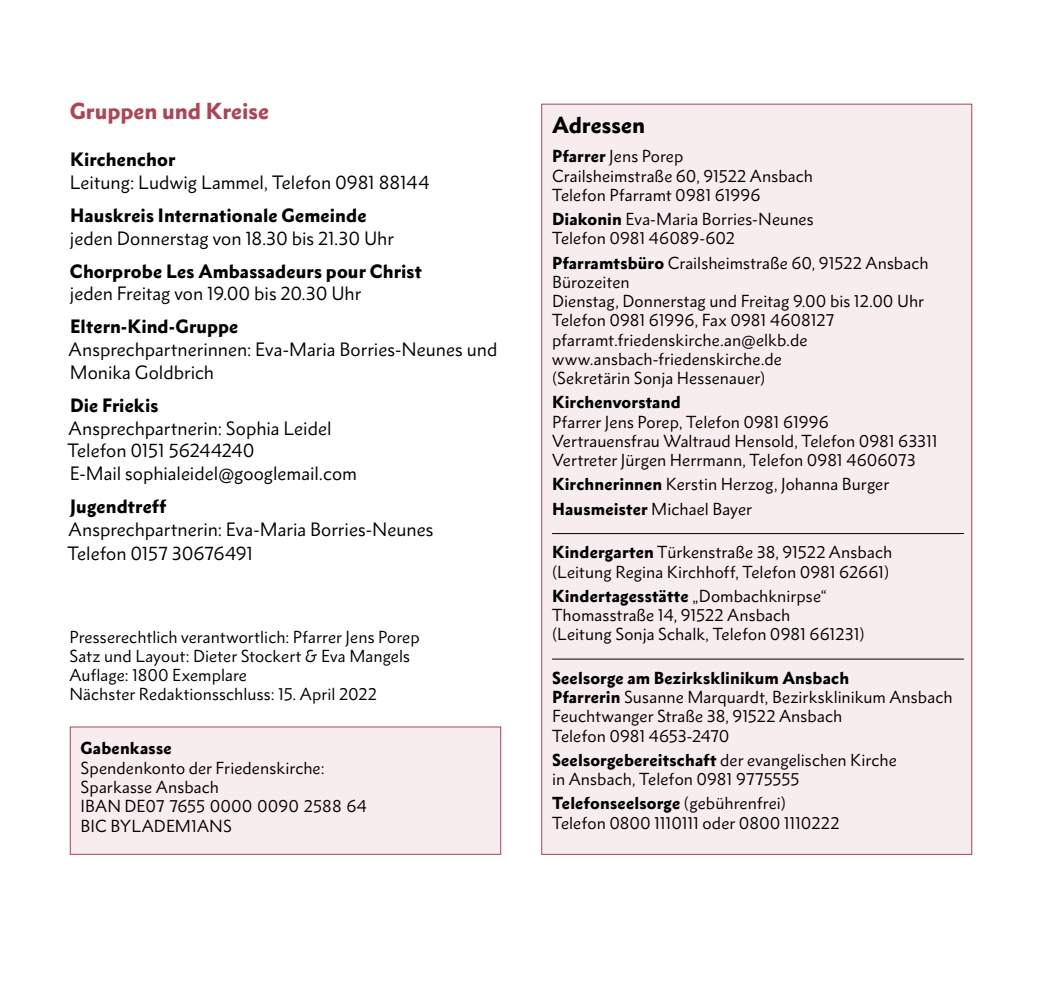
<style>
.page{position:relative;width:1042px;height:993px;background:#fff}
.page>*{position:absolute;margin:0;border:0;box-sizing:border-box;transform-origin:0 0}
.t1{font:900 21px "Metro Nova Pro";color:#ac4556}
.t2{font:900 21px "Metro Nova Pro";color:#000}
.t3{font:17.5px/22.8px "Metro Nova Pro";color:#000}
.t4{font:900 17.5px "Metro Nova Pro";letter-spacing:.005em;color:#000}
.t5{font:15.75px/19.2px "Metro Nova Pro";letter-spacing:.005em;color:#000}
.t6{font:900 15.75px "Metro Nova Pro";letter-spacing:.01em;color:#000}
.s1{font-weight:900}
</style>
<div class="page">
<div style="left:70px;top:726px;width:431px;height:128px;background:#f7ecee"></div>
<div style="left:542px;top:104px;width:430px;height:750px;background:#f7ecee"></div>
<hr style="left:552px;top:533px;width:412px;height:1px;background:#000">
<hr style="left:552px;top:658px;width:412px;height:1px;background:#000">
<h1 class="t1" style="left:70px;top:98px;width:201px">Gruppen und Kreise</h1>
<p class="t4" style="left:70px;top:148px;width:107px">Kirchenchor</p>
<p class="t3" style="left:70px;top:171px;width:361px">Leitung: Ludwig Lammel, Telefon 0981 88144</p>
<p class="t4" style="left:70px;top:204px;width:298px">Hauskreis Internationale Gemeinde</p>
<p class="t3" style="left:70px;top:226px;width:325px">jeden Donnerstag von 18.30 bis 21.30 Uhr</p>
<p class="t4" style="left:70px;top:260px;width:353px">Chorprobe Les Ambassadeurs pour Christ</p>
<p class="t3" style="left:70px;top:282px;width:293px">jeden Freitag von 19.00 bis 20.30 Uhr</p>
<p class="t4" style="left:70px;top:315px;width:170px">Eltern-Kind-Gruppe</p>
<p class="t3" style="left:69px;top:338px;width:430px">Ansprechpartnerinnen: Eva-Maria Borries-Neunes und<br>Monika Goldbrich</p>
<p class="t4" style="left:70px;top:394px;width:90px">Die Friekis</p>
<p class="t3" style="left:67px;top:416px;width:291px">Ansprechpartnerin: Sophia Leidel<br>Telefon 0151 56244240<br>E-Mail sophialeidel@googlemail.com</p>
<p class="t4" style="left:70px;top:495px;width:98px">Jugendtreff</p>
<p class="t3" style="left:67px;top:516px;width:368px;line-height:24.5px">Ansprechpartnerin: Eva-Maria Borries-Neunes<br>Telefon 0157 30676491</p>
<p class="t5" style="left:69px;top:626px;width:352px">Presserechtlich verantwortlich: Pfarrer Jens Porep Satz und Layout: Dieter Stockert &amp; Eva Mangels Auflage: 1800 Exemplare<br>Nächster Redaktionsschluss: 15. April 2022</p>
<p class="t6" style="left:81px;top:738px;width:93px">Gabenkasse</p>
<p class="t5" style="left:81px;top:757px;width:288px">Spendenkonto der Friedenskirche:<br>Sparkasse Ansbach<br>IBAN DE07 7655 0000 0090 2588 64<br>BIC BYLADEM1ANS</p>
<h1 class="t2" style="left:552px;top:112px;width:95px">Adressen</h1>
<p class="t5" style="left:552px;top:147px;width:262px"><span class="s1">Pfarrer</span> Jens Porep<br>Crailsheimstraße 60, 91522 Ansbach<br>Telefon Pfarramt 0981 61996</p>
<p class="t5" style="left:552px;top:209px;width:263px"><span class="s1">Diakonin</span> Eva-Maria Borries-Neunes<br>Telefon 0981 46089-602</p>
<p class="t5" style="left:552px;top:253px;width:378px"><span class="s1">Pfarramtsbüro</span> Crailsheimstraße 60, 91522 Ansbach Bürozeiten<br>Dienstag, Donnerstag und Freitag 9.00 bis 12.00 Uhr Telefon 0981 61996, Fax 0981 4608127 pfarramt.friedenskirche.an@elkb.de www.ansbach-friedenskirche.de<br>(Sekretärin Sonja Hessenauer)</p>
<p class="t6" style="left:552px;top:392px;width:130px">Kirchenvorstand</p>
<p class="t5" style="left:552px;top:412px;width:387px">Pfarrer Jens Porep, Telefon 0981 61996<br>Vertrauensfrau Waltraud Hensold, Telefon 0981 63311<br>Vertreter Jürgen Herrmann, Telefon 0981 4606073</p>
<p class="t5" style="left:552px;top:472px;width:339px;line-height:24.2px"><span class="s1">Kirchnerinnen</span> Kerstin Herzog, Johanna Burger<br><span class="s1">Hausmeister</span> Michael Bayer</p>
<p class="t5" style="left:552px;top:542px;width:342px"><span class="s1">Kindergarten</span> Türkenstraße 38, 91522 Ansbach (Leitung Regina Kirchhoff, Telefon 0981 62661)</p>
<p class="t5" style="left:552px;top:586px;width:314px"><span class="s1">Kindertagesstätte</span> „Dombachknirpse“<br>Thomasstraße 14, 91522 Ansbach<br>(Leitung Sonja Schalk, Telefon 0981 661231)</p>
<p class="t5" style="left:552px;top:668px;width:402px"><span class="s1">Seelsorge am Bezirksklinikum Ansbach<br>Pfarrerin</span> Susanne Marquardt, Bezirksklinikum Ansbach Feuchtwanger Straße 38, 91522 Ansbach<br>Telefon 0981 4653-2470</p>
<p class="t5" style="left:552px;top:749px;width:346px"><span class="s1">Seelsorgebereitschaft</span> der evangelischen Kirche in Ansbach, Telefon 0981 9775555</p>
<p class="t5" style="left:552px;top:793px;width:289px"><span class="s1">Telefonseelsorge</span> (gebührenfrei)<br>Telefon 0800 1110111 oder 0800 1110222</p>
</div>
